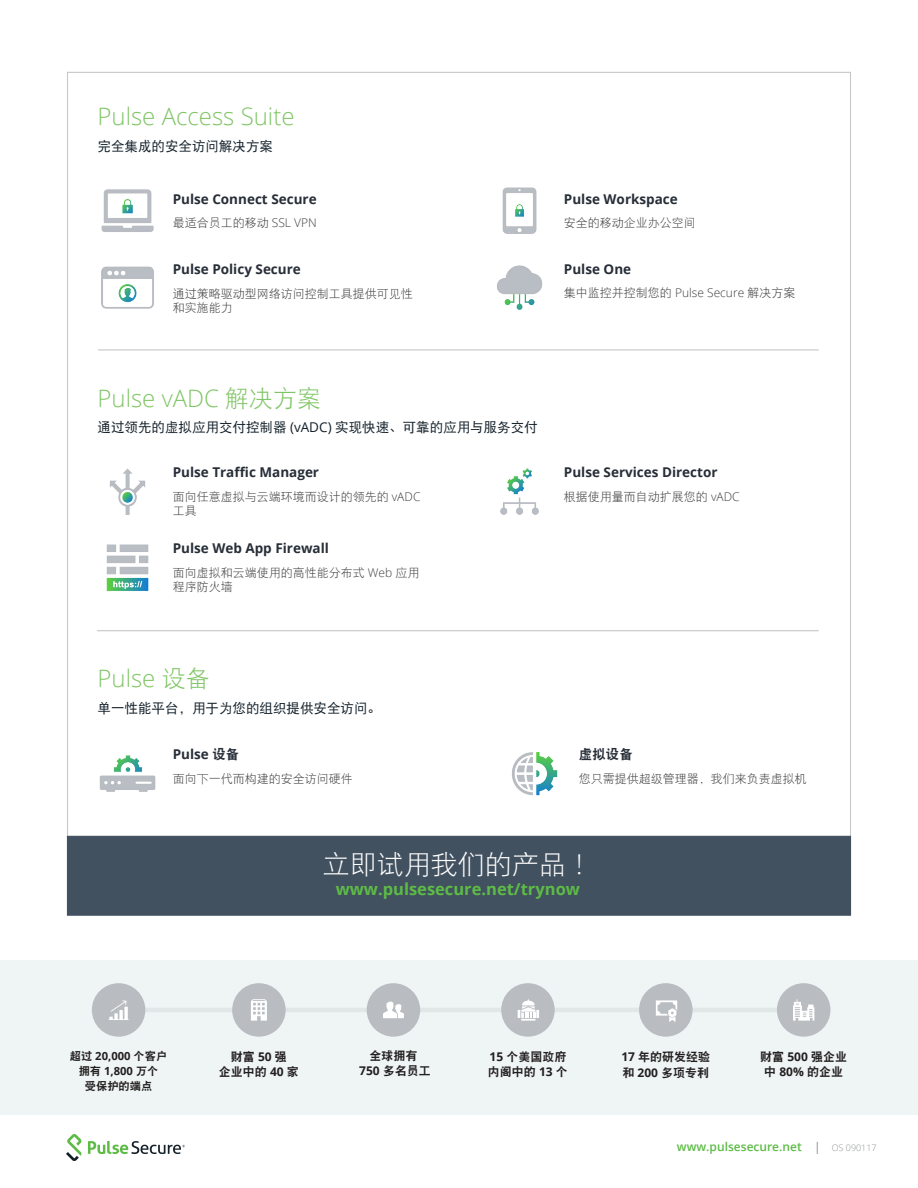
<style>
.page{position:relative;width:918px;height:1188px;background:#fff}
.page>*{position:absolute;margin:0;border:0;box-sizing:border-box;transform-origin:0 0}
.t1{font:27px "DF Hei W3";color:#fff}
.t2{font:300 24px "Open Sans";color:#7fc565}
.t3{font:700 16.5px "Open Sans";color:#5dbb46}
.Paragraph_Style_1{font:700 13.5px "Open Sans";color:#272e38}
.t4{font:13.5px "DF Hei W5";color:#13202a}
.Paragraph_Style_1-2{font:13.5px "DF Hei W9";color:#272e38}
.Paragraph_Style_1-3{font:12px/14.4px "DF Hei W3";color:#3e3e3f}
.Paragraph_Style_1-4{font:12px/15px "DF Hei W9";color:#231f20;text-align:center}
.t5{font:600 12px "Open Sans";color:#5dbb46}
.t6{font:300 12px "Open Sans";color:#535252}
.Paragraph_Style_1-5{font:11.25px/15px "DF Hei W9";color:#231f20;text-align:center}
.t7{font:300 9px "Open Sans";color:#939598}
.s1{font-family:"Open Sans";font-weight:300}
.s2{font-family:"DF Hei W3";font-weight:400}
.s3{font-family:"Open Sans"}
.s4{font-family:"DF Hei W9";font-weight:400}
.s5{font-family:"Open Sans";font-weight:700}
</style>
<div class="page">
<hr style="left:98px;top:349px;width:721px;height:2px;background:#c7c8ca">
<hr style="left:97px;top:630px;width:722px;height:1px;background:#c7c8ca">
<div style="left:0;top:961px;width:918px;height:154px;background:#eff5f4"></div>
<hr style="left:119px;top:1008px;width:682px;height:4px;background:#e1e7e7">
<div style="left:92px;top:983px;width:53px;height:54px;background:#b9bdc2;border-radius:50%"></div>
<svg style="left:109px;top:1000px;width:20px;height:20px"></svg>
<div style="left:232px;top:983px;width:54px;height:54px;background:#b9bdc2;border-radius:50%"></div>
<svg style="left:251px;top:999px;width:16px;height:22px"></svg>
<div style="left:501px;top:983px;width:54px;height:54px;background:#b9bdc2;border-radius:50%"></div>
<svg style="left:518px;top:999px;width:21px;height:22px"></svg>
<div style="left:777px;top:983px;width:53px;height:54px;background:#b9bdc2;border-radius:50%"></div>
<svg style="left:793px;top:999px;width:21px;height:22px"></svg>
<div style="left:367px;top:983px;width:53px;height:54px;background:#b9bdc2;border-radius:50%"></div>
<svg style="left:383px;top:1002px;width:21px;height:16px"></svg>
<div style="left:639px;top:983px;width:54px;height:54px;background:#b9bdc2;border-radius:50%"></div>
<svg style="left:656px;top:1000px;width:21px;height:22px"></svg>
<svg style="left:66px;top:1134px;width:15px;height:27px"></svg>
<svg style="left:88px;top:1141px;width:97px;height:13px"></svg>
<img style="left:101px;top:189px;width:53px;height:43px">
<img style="left:101px;top:266px;width:53px;height:43px">
<img style="left:502px;top:187px;width:35px;height:47px">
<img style="left:497px;top:265px;width:46px;height:45px">
<img style="left:110px;top:468px;width:36px;height:47px">
<img style="left:106px;top:544px;width:43px;height:47px">
<img style="left:500px;top:468px;width:39px;height:47px">
<img style="left:99px;top:755px;width:57px;height:37px">
<img style="left:512px;top:752px;width:46px;height:44px">
<div style="left:67px;top:836px;width:784px;height:80px;background:#425160;border:1px solid #425160"></div>
<p class="t2" style="left:98px;top:100px;width:199px">Pulse Access Suite</p>
<p class="t4" style="left:98px;top:139px;width:177px">完全集成的安全访问解决方案</p>
<p class="Paragraph_Style_1" style="left:173px;top:189px;width:145px">Pulse Connect Secure</p>
<p class="Paragraph_Style_1" style="left:564px;top:189px;width:115px">Pulse Workspace</p>
<p class="Paragraph_Style_1-3" style="left:173px;top:216px;width:146px">最适合员工的移动 <span class="s1">SSL VPN</span></p>
<p class="Paragraph_Style_1-3" style="left:564px;top:216px;width:133px">安全的移动企业办公空间</p>
<p class="Paragraph_Style_1" style="left:173px;top:259px;width:130px">Pulse Policy Secure</p>
<p class="Paragraph_Style_1" style="left:564px;top:259px;width:69px">Pulse One</p>
<p class="Paragraph_Style_1-3" style="left:173px;top:286px;width:242px">通过策略驱动型网络访问控制工具提供可见性和实施能力</p>
<p class="Paragraph_Style_1-3" style="left:564px;top:286px;width:233px">集中监控并控制您的 <span class="s1">Pulse Secure</span> 解决方案</p>
<p class="t2" style="left:98px;top:381px;width:225px">Pulse vADC <span class="s2">解决方案</span></p>
<p class="t4" style="left:98px;top:421px;width:442px">通过领先的虚拟应用交付控制器 <span class="s3">(vADC)</span> 实现快速、可靠的应用与服务交付</p>
<p class="Paragraph_Style_1" style="left:173px;top:463px;width:148px">Pulse Traffic Manager</p>
<p class="Paragraph_Style_1-3" style="left:173px;top:490px;width:249px">面向任意虚拟与云端环境而设计的领先的 <span class="s1">vADC</span>工具</p>
<p class="Paragraph_Style_1" style="left:173px;top:539px;width:158px">Pulse Web App Firewall</p>
<p class="Paragraph_Style_1-3" style="left:173px;top:566px;width:248px">面向虚拟和云端使用的高性能分布式 <span class="s1">Web</span> 应用程序防火墙</p>
<p class="Paragraph_Style_1" style="left:564px;top:463px;width:155px">Pulse Services Director</p>
<p class="Paragraph_Style_1-3" style="left:564px;top:490px;width:177px">根据使用量而自动扩展您的 <span class="s1">vADC</span></p>
<p class="t2" style="left:98px;top:662px;width:114px">Pulse <span class="s2">设备</span></p>
<p class="t4" style="left:98px;top:701px;width:285px">单一性能平台，用于为您的组织提供安全访问。</p>
<p class="Paragraph_Style_1" style="left:173px;top:745px;width:68px">Pulse <span class="s4">设备</span></p>
<p class="Paragraph_Style_1-3" style="left:173px;top:771px;width:182px">面向下一代而构建的安全访问硬件</p>
<p class="Paragraph_Style_1-2" style="left:579px;top:747px;width:55px">虚拟设备</p>
<p class="Paragraph_Style_1-3" style="left:579px;top:771px;width:229px">您只需提供超级管理器，我们来负责虚拟机</p>
<p class="t1" style="left:323px;top:851px;width:271px">立即试用我们的产品！</p>
<p class="t3" style="left:336px;top:877px;width:246px">www.pulsesecure.net/trynow</p>
<p class="Paragraph_Style_1-4" style="left:359px;top:1049px;width:73px">全球拥有<br><span class="s5">750</span> 多名员工</p>
<p class="Paragraph_Style_1-4" style="left:621px;top:1048px;width:90px;line-height:16.5px;text-align:left"><span class="s5">17</span> 年的研发经验和 <span class="s5">200</span> 多项专利</p>
<p class="Paragraph_Style_1-5" style="left:70px;top:1049px;width:99px">超过 <span class="s5">20,000</span> 个客户拥有 <span class="s5">1,800</span> 万个<br>受保护的端点</p>
<p class="Paragraph_Style_1-4" style="left:219px;top:1049px;width:81px">财富 <span class="s5">50</span> 强<br>企业中的 <span class="s5">40</span> 家</p>
<p class="Paragraph_Style_1-4" style="left:488px;top:1049px;width:81px;text-align:left"><span class="s5">15</span> 个美国政府内阁中的 <span class="s5">13</span> 个</p>
<p class="Paragraph_Style_1-4" style="left:760px;top:1049px;width:88px">财富 <span class="s5">500</span> 强企业中 <span class="s5">80%</span> 的企业</p>
<p class="t5" style="left:677px;top:1139px;width:126px">www.pulsesecure.net</p>
<p class="t6" style="left:814px;top:1139px;width:8px">|</p>
<p class="t7" style="left:832px;top:1142px;width:46px">OS 090117</p>
</div>
